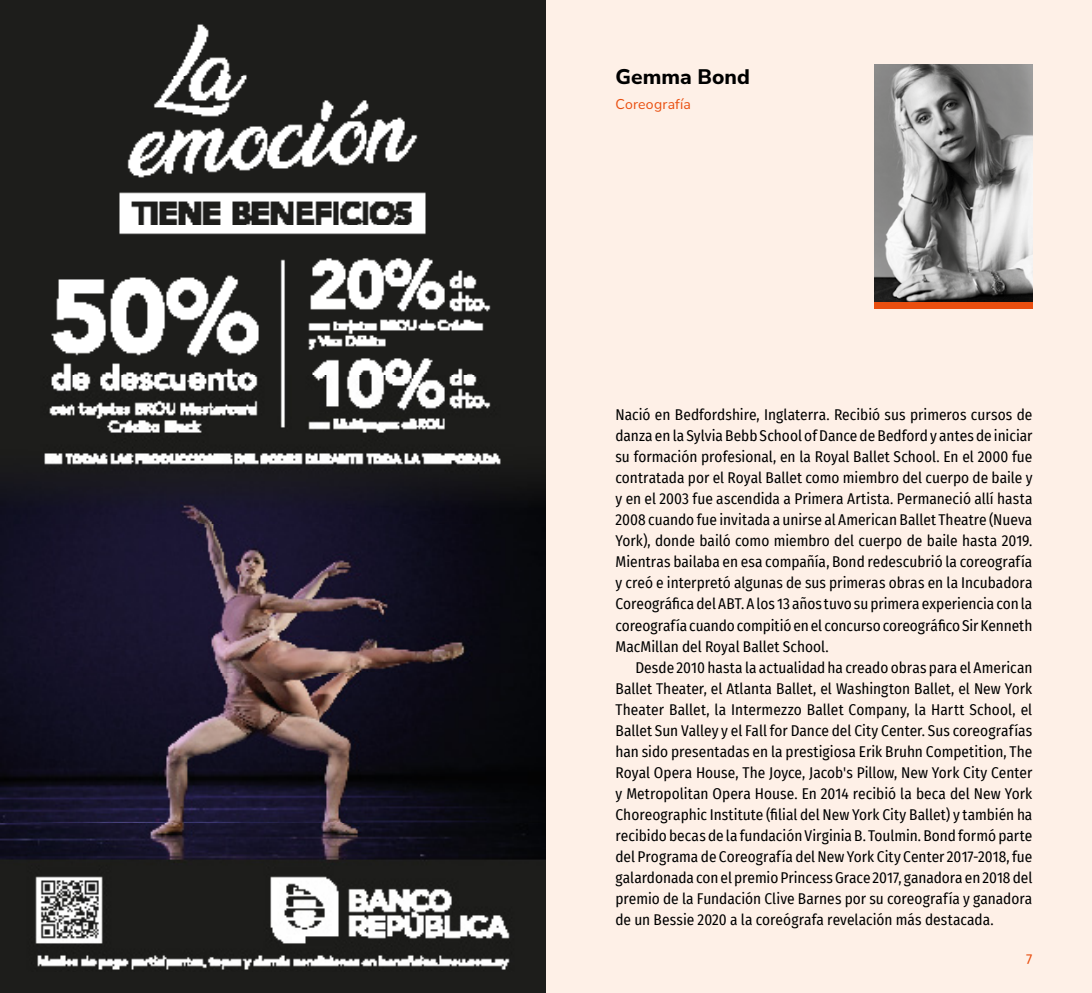
<style>
.page{position:relative;width:1092px;height:993px;background:#fff}
.page>*{position:absolute;margin:0;border:0;box-sizing:border-box;transform-origin:0 0}
.t1{font:800 21px "Nunito Sans";color:#000}
.t2{font:15.22px/21px "Fira Sans Condensed";color:#000;text-align:justify}
.t3{font:14px "Nunito Sans";letter-spacing:.015em;color:#e94e0f}
.t4{font:14px "Fira Sans";color:#e94e0f}
</style>
<div class="page">
<div style="left:546px;top:0;width:545px;height:992px;background:#fef0e7"></div>
<img style="left:0;top:0;width:546px;height:992px">
<img style="left:874px;top:64px;width:158px;height:238px">
<div style="left:874px;top:302px;width:158px;height:7px;background:#e94e0f"></div>
<h1 class="t1" style="left:615px;top:62px;width:136px">Gemma Bond</h1>
<p class="t3" style="left:615px;top:94px;width:77px">Coreografía</p>
<p class="t2" style="left:615px;top:404px;width:418px">Nació en Bedfordshire, Inglaterra. Recibió sus primeros cursos de danza en la Sylvia Bebb School of Dance de Bedford y antes de iniciar su formación profesional, en la Royal Ballet School. En el 2000 fue contratada por el Royal Ballet como miembro del cuerpo de baile y y en el 2003 fue ascendida a Primera Artista. Permaneció allí hasta 2008 cuando fue invitada a unirse al American Ballet Theatre (Nueva York), donde bailó como miembro del cuerpo de baile hasta 2019.<br>Mientras bailaba en esa compañía, Bond redescubrió la coreografía y creó e interpretó algunas de sus primeras obras en la Incubadora Coreográfica del ABT. A los 13 años tuvo su primera experiencia con la coreografía cuando compitió en el concurso coreográfico Sir Kenneth MacMillan del Royal Ballet School.</p>
<p class="t2" style="left:615px;top:656px;width:418px;text-indent:20px">Desde 2010 hasta la actualidad ha creado obras para el American Ballet Theater, el Atlanta Ballet, el Washington Ballet, el New York Theater Ballet, la Intermezzo Ballet Company, la Hartt School, el Ballet Sun Valley y el Fall for Dance del City Center. Sus coreografías han sido presentadas en la prestigiosa Erik Bruhn Competition, The Royal Opera House, The Joyce, Jacob's Pillow, New York City Center y Metropolitan Opera House. En 2014 recibió la beca del New York Choreographic Institute (filial del New York City Ballet) y también ha recibido becas de la fundación Virginia B. Toulmin. Bond formó parte del Programa de Coreografía del New York City Center 2017-2018, fue galardonada con el premio Princess Grace 2017, ganadora en 2018 del premio de la Fundación Clive Barnes por su coreografía y ganadora de un Bessie 2020 a la coreógrafa revelación más destacada.</p>
<p class="t4" style="left:1026px;top:947px;width:8px">7</p>
</div>
